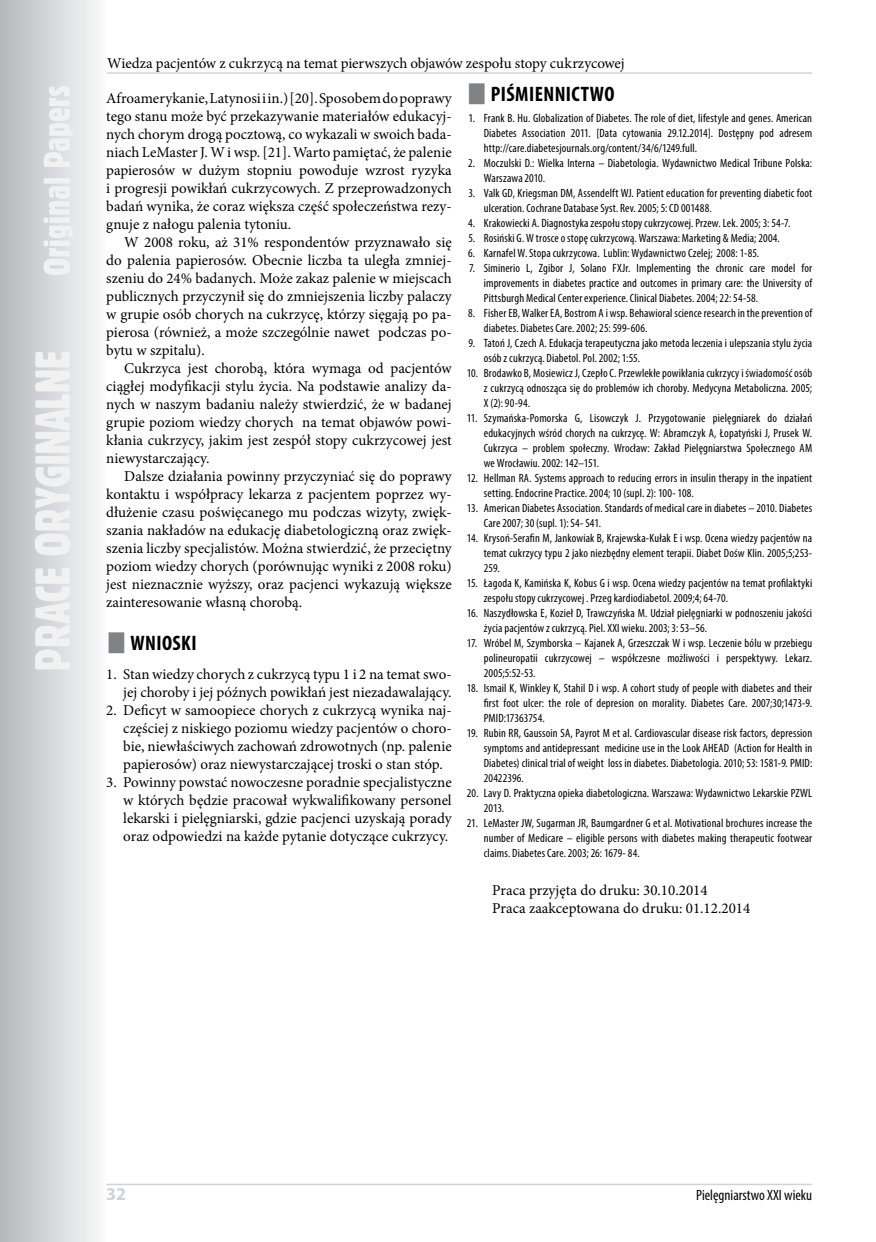
<style>
.page{position:relative;width:876px;height:1242px;background:#fff}
.page>*{position:absolute;margin:0;border:0;box-sizing:border-box;transform-origin:0 0}
.t1{font:700 condensed 21px "Myriad Pro";letter-spacing:.02em;color:#000}
.t2{font:700 18px "Myriad Pro";color:#d1d3d4}
.t3{font:15px/18px "Minion Pro";color:#000;text-align:justify}
.t4{font:condensed 15px "Myriad Pro";color:#000}
.t5{font:condensed 12px/15px "Myriad Pro";letter-spacing:.01em;color:#000;text-align:justify}
</style>
<div class="page">
<svg style="left:0;top:0;width:108px;height:1242px"></svg>
<svg style="left:35px;top:86px;width:38px;height:583px"></svg>
<hr style="left:106px;top:1183px;width:706px;height:2px;background:#d1d3d4">
<hr style="left:107px;top:72px;width:705px;height:2px;background:#d1d3d4">
<p class="t3" style="left:107px;top:54px;width:519px">Wiedza pacjentów z cukrzycą na temat pierwszych objawów zespołu stopy cukrzycowej</p>
<p class="t3" style="left:106px;top:89px;width:347px">Afroamerykanie, Latynosi i in.) [20]. Sposobem do poprawy tego stanu może być przekazywanie materiałów edukacyj&shy;nych chorym drogą pocztową, co wykazali w swoich bada&shy;niach LeMaster J. W i wsp. [21]. Warto pamiętać, że palenie papierosów w dużym stopniu powoduje wzrost ryzyka i progresji powikłań cukrzycowych. Z przeprowadzonych badań wynika, że coraz większa część społeczeństwa rezy&shy;gnuje z nałogu palenia tytoniu.</p>
<p class="t3" style="left:106px;top:233px;width:347px;text-indent:18px">W 2008 roku, aż 31% respondentów przyznawało się do palenia papierosów. Obecnie liczba ta uległa zmniej&shy;szeniu do 24% badanych. Może zakaz palenie w miejscach publicznych przyczynił się do zmniejszenia liczby palaczy w grupie osób chorych na cukrzycę, którzy sięgają po pa&shy;pierosa (również, a może szczególnie nawet podczas po&shy;bytu w szpitalu).</p>
<p class="t3" style="left:106px;top:359px;width:347px;text-indent:18px">Cukrzyca jest chorobą, która wymaga od pacjentów ciągłej modyfikacji stylu życia. Na podstawie analizy da&shy;nych w naszym badaniu należy stwierdzić, że w badanej grupie poziom wiedzy chorych na temat objawów powi&shy;kłania cukrzycy, jakim jest zespół stopy cukrzycowej jest niewystarczający.</p>
<p class="t3" style="left:106px;top:467px;width:347px;text-indent:18px">Dalsze działania powinny przyczyniać się do poprawy kontaktu i współpracy lekarza z pacjentem poprzez wy&shy;dłużenie czasu poświęcanego mu podczas wizyty, zwięk&shy;szania nakładów na edukację diabetologiczną oraz zwięk&shy;szenia liczby specjalistów. Można stwierdzić, że przeciętny poziom wiedzy chorych (porównując wyniki z 2008 roku) jest nieznacznie wyższy, oraz pacjenci wykazują większe zainteresowanie własną chorobą.</p>
<h1 class="t1" style="left:131px;top:630px;width:68px">WNIOSKI</h1>
<p class="t3" style="left:106px;top:665px;width:347px;text-align:right">1. Stan wiedzy chorych z cukrzycą typu 1 i 2 na temat swo&shy;jej choroby i jej późnych powikłań jest niezadawalający.</p>
<p class="t3" style="left:123px;top:701px;width:330px;text-indent:-17px">2. Deficyt w samoopiece chorych z cukrzycą wynika naj&shy;częściej z niskiego poziomu wiedzy pacjentów o choro&shy;bie, niewłaściwych zachowań zdrowotnych (np. palenie papierosów) oraz niewystarczającej troski o stan stóp.</p>
<p class="t3" style="left:123px;top:773px;width:330px;text-indent:-17px">3. Powinny powstać nowoczesne poradnie specjalistyczne w których będzie pracował wykwalifikowany personel lekarski i pielęgniarski, gdzie pacjenci uzyskają porady oraz odpowiedzi na każde pytanie dotyczące cukrzycy.</p>
<h1 class="t1" style="left:491px;top:81px;width:124px">PIŚMIENN ICTWO</h1>
<p class="t5" style="left:484px;top:110px;width:330px;text-indent:-15px">1. Frank B. Hu. Globalization of Diabetes. The role of diet, lifestyle and genes. American Diabetes Association 2011. [Data cytowania 29.12.2014]. Dostępny pod adresem http://care.diabetesjournals.org/content/34/6/1249.full.</p>
<p class="t5" style="left:484px;top:155px;width:330px;text-indent:-16px">2. Moczulski D.: Wielka Interna – Diabetologia. Wydawnictwo Medical Tribune Polska:<br>Warszawa 2010.</p>
<p class="t5" style="left:484px;top:185px;width:330px;text-indent:-15px">3. Valk GD, Kriegsman DM, Assendelft WJ. Patient education for preventing diabetic foot ulceration. Cochrane Database Syst. Rev. 2005; 5: CD 001488.</p>
<p class="t5" style="left:468px;top:215px;width:324px">4. Krakowiecki A. Diagnostyka zespołu stopy cukrzycowej. Przew. Lek. 2005; 3: 54-7.</p>
<p class="t5" style="left:468px;top:230px;width:313px">5. Rosiński G. W trosce o stopę cukrzycową. Warszawa: Marketing &amp; Media; 2004.</p>
<p class="t5" style="left:468px;top:245px;width:292px">6. Karnafel W. Stopa cukrzycowa. Lublin: Wydawnictwo Czelej; 2008: 1-85.</p>
<p class="t5" style="left:484px;top:260px;width:330px;text-indent:-15px">7. Siminerio L, Zgibor J, Solano FXJr. Implementing the chronic care model for improvements in diabetes practice and outcomes in primary care: the University of Pittsburgh Medical Center experience. Clinical Diabetes. 2004; 22: 54-58.</p>
<p class="t5" style="left:484px;top:305px;width:330px;text-indent:-16px">8. Fisher EB, Walker EA, Bostrom A i wsp. Behawioral science research in the prevention of diabetes. Diabetes Care. 2002; 25: 599-606.</p>
<p class="t5" style="left:484px;top:335px;width:330px;text-indent:-15px">9. Tatoń J, Czech A. Edukacja terapeutyczna jako metoda leczenia i ulepszania stylu życia osób z cukrzycą. Diabetol. Pol. 2002; 1:55.</p>
<p class="t5" style="left:484px;top:365px;width:330px;text-indent:-17px">10. Brodawko B, Mosiewicz J, Czepło C. Przewlekłe powikłania cukrzycy i świadomość osób z cukrzycą odnosząca się do problemów ich choroby. Medycyna Metaboliczna. 2005; X (2): 90-94.</p>
<p class="t5" style="left:484px;top:410px;width:330px;text-indent:-17px">11. Szymańska-Pomorska G, Lisowczyk J. Przygotowanie pielęgniarek do działań edukacyjnych wśród chorych na cukrzycę. W: Abramczyk A, Łopatyński J, Prusek W.<br>Cukrzyca – problem społeczny. Wrocław: Zakład Pielęgniarstwa Społecznego AM we Wrocławiu. 2002: 142–151.</p>
<p class="t5" style="left:484px;top:470px;width:330px;text-indent:-17px">12. Hellman RA. Systems approach to reducing errors in insulin therapy in the inpatient setting. Endocrine Practice. 2004; 10 (supl. 2): 100- 108.</p>
<p class="t5" style="left:484px;top:500px;width:330px;text-indent:-17px">13. American Diabetes Association. Standards of medical care in diabetes – 2010. Diabetes<br>Care 2007; 30 (supl. 1): S4- S41.</p>
<p class="t5" style="left:484px;top:530px;width:330px;text-indent:-17px">14. Krysoń-Serafin M, Jankowiak B, Krajewska-Kułak E i wsp. Ocena wiedzy pacjentów na temat cukrzycy typu 2 jako niezbędny element terapii. Diabet Dośw Klin. 2005;5;253- 259.</p>
<p class="t5" style="left:484px;top:575px;width:330px;text-indent:-17px">15. Łagoda K, Kamińska K, Kobus G i wsp. Ocena wiedzy pacjentów na temat profilaktyki zespołu stopy cukrzycowej . Przeg kardiodiabetol. 2009;4; 64-70.</p>
<p class="t5" style="left:484px;top:605px;width:330px;text-indent:-17px">16. Naszydłowska E, Kozieł D, Trawczyńska M. Udział pielęgniarki w podnoszeniu jakości życia pacjentów z cukrzycą. Piel. XXI wieku. 2003; 3: 53–56.</p>
<p class="t5" style="left:484px;top:635px;width:330px;text-indent:-17px">17. Wróbel M, Szymborska – Kajanek A, Grzeszczak W i wsp. Leczenie bólu w przebiegu polineuropatii cukrzycowej – współczesne możliwości i perspektywy. Lekarz.<br>2005;5:52-53.</p>
<p class="t5" style="left:484px;top:680px;width:330px;text-indent:-17px">18. Ismail K, Winkley K, Stahil D i wsp. A cohort study of people with diabetes and their first foot ulcer: the role of depresion on morality. Diabetes Care. 2007;30;1473-9.<br>PMID:17363754.</p>
<p class="t5" style="left:484px;top:725px;width:330px;text-indent:-17px">19. Rubin RR, Gaussoin SA, Payrot M et al. Cardiovascular disease risk factors, depression symptoms and antidepressant medicine use in the Look AHEAD (Action for Health in Diabetes) clinical trial of weight loss in diabetes. Diabetologia. 2010; 53: 1581-9. PMID:<br>20422396.</p>
<p class="t5" style="left:484px;top:785px;width:330px;text-indent:-17px">20. Lavy D. Praktyczna opieka diabetologiczna. Warszawa: Wydawnictwo Lekarskie PZWL<br>2013.</p>
<p class="t5" style="left:484px;top:815px;width:330px;text-indent:-17px">21. LeMaster JW, Sugarman JR, Baumgardner G et al. Motivational brochures increase the number of Medicare – eligible persons with diabetes making therapeutic footwear claims. Diabetes Care. 2003; 26: 1679- 84.</p>
<p class="t3" style="left:492px;top:881px;width:259px">Praca przyjęta do druku: 30.10.2014<br>Praca zaakceptowana do druku: 01.12.2014</p>
<h2 class="t2" style="left:106px;top:1182px;width:21px">32</h2>
<p class="t4" style="left:696px;top:1186px;width:118px">Pielęgniarstwo XXI wieku</p>
</div>
